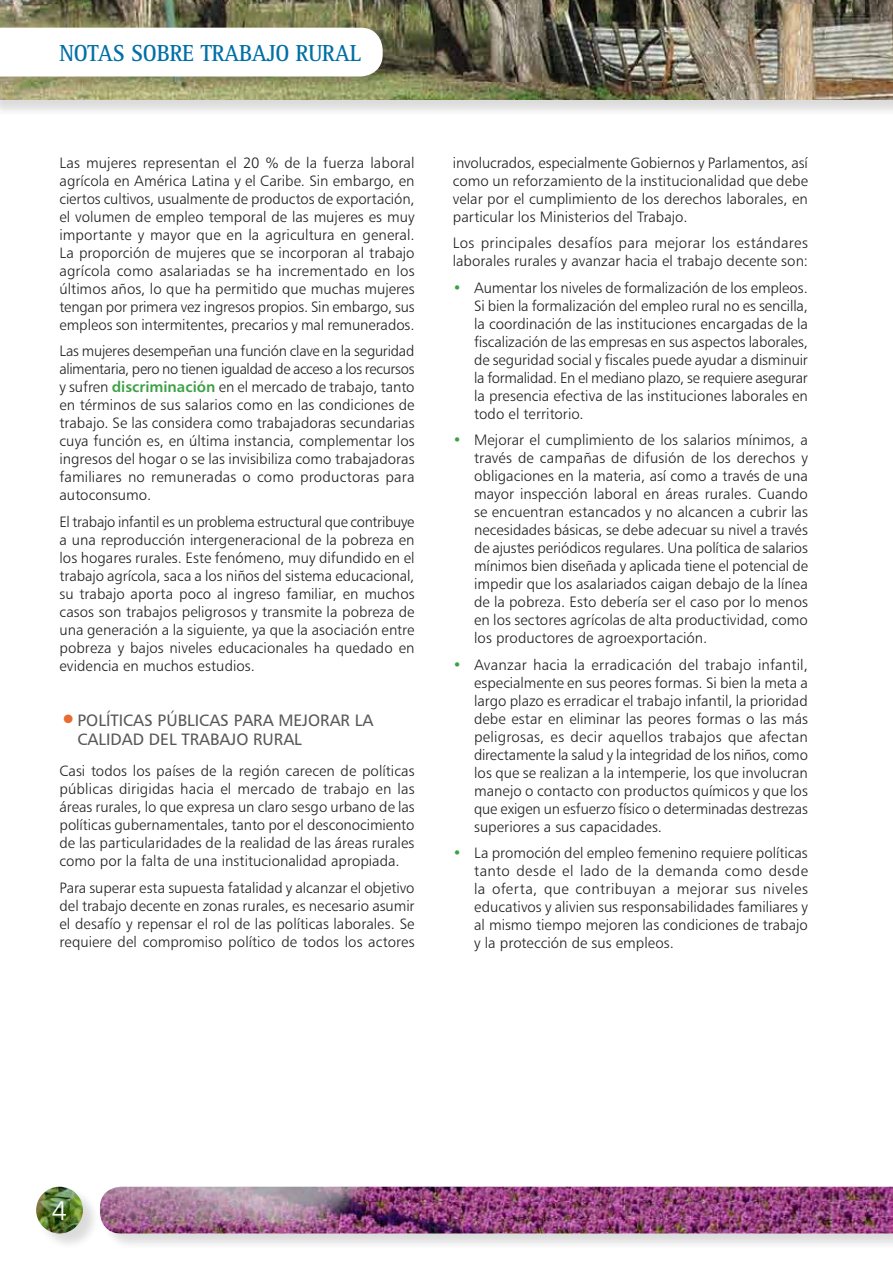
<style>
.page{position:relative;width:893px;height:1263px;background:#fff}
.page>*{position:absolute;margin:0;border:0;box-sizing:border-box;transform-origin:0 0}
.t1{font:300 27px "Humanist 777";color:#fff}
.t2{font:700 24px "Rotis Serif Std";letter-spacing:-.01em;color:#0070a6;scale:.9 1}
.t3{font:16.5px "Humanist 777";color:#58595b}
.t4{font:300 15px/18px "Humanist 777";color:#231f20;text-align:justify}
.s1{font-weight:700;color:#3da144}
.s2{font-weight:700;font-size:30px;color:#e86b31}
</style>
<div class="page">
<div style="left:0;top:0;width:893px;height:117px;background:#231f20;opacity:.16"></div>
<img style="left:0;top:0;width:893px;height:100px">
<div style="left:0;top:25px;width:397px;height:66px;background:#231f20;opacity:.15"></div>
<svg style="left:0;top:28px;width:383px;height:49px"></svg>
<div style="left:101px;top:1187px;width:792px;height:64px;background:#231f20;opacity:.16"></div>
<img style="left:100px;top:1187px;width:793px;height:46px">
<div style="left:37px;top:1188px;width:63px;height:63px;background:#231f20;opacity:.16"></div>
<img style="left:36px;top:1187px;width:47px;height:46px;border-radius:23px">
<h2 class="t2" style="left:60px;top:39px;width:337px">NOTAS SOBRE TRABAJO RURAL</h2>
<p class="t4" style="left:60px;top:153px;width:357px">Las mujeres representan el 20 % de la fuerza laboral agrícola en América Latina y el Caribe. Sin embargo, en ciertos cultivos, usualmente de productos de exportación, el volumen de empleo temporal de las mujeres es muy importante y mayor que en la agricultura en general.<br>La proporción de mujeres que se incorporan al trabajo agrícola como asalariadas se ha incrementado en los últimos años, lo que ha permitido que muchas mujeres tengan por primera vez ingresos propios. Sin embargo, sus empleos son intermitentes, precarios y mal remunerados.</p>
<p class="t4" style="left:60px;top:342px;width:357px">Las mujeres desempeñan una función clave en la seguridad alimentaria, pero no tienen igualdad de acceso a los recursos y sufren <span class="s1">discriminación</span> en el mercado de trabajo, tanto en términos de sus salarios como en las condiciones de trabajo. Se las considera como trabajadoras secundarias cuya función es, en última instancia, complementar los ingresos del hogar o se las invisibiliza como trabajadoras familiares no remuneradas o como productoras para autoconsumo.</p>
<p class="t4" style="left:60px;top:512px;width:357px">El trabajo infantil es un problema estructural que contribuye a una reproducción intergeneracional de la pobreza en los hogares rurales. Este fenómeno, muy difundido en el trabajo agrícola, saca a los niños del sistema educacional, su trabajo aporta poco al ingreso familiar, en muchos casos son trabajos peligrosos y transmite la pobreza de una generación a la siguiente, ya que la asociación entre pobreza y bajos niveles educacionales ha quedado en evidencia en muchos estudios.</p>
<p class="t3" style="left:60px;top:710px;width:36px"><span class="s2">•</span> POLÍTICAS</p>
<p class="t3" style="left:158px;top:710px;width:30px">PÚBLICAS</p>
<p class="t3" style="left:234px;top:710px;width:11px">PARA</p>
<p class="t3" style="left:278px;top:710px;width:35px">MEJORAR</p>
<p class="t3" style="left:355px;top:710px;width:10px">LA</p>
<p class="t3" style="left:78px;top:729px;width:9px">CALI</p>
<p class="t3" style="left:111px;top:729px;width:82px">DAD DEL TRABAJO</p>
<p class="t3" style="left:253px;top:729px;width:11px">RURAL</p>
<p class="t4" style="left:60px;top:762px;width:356px">Casi todos los países de la región carecen de políticas públicas dirigidas hacia el mercado de trabajo en las áreas rurales, lo que expresa un claro sesgo urbano de las políticas gubernamentales, tanto por el desconocimiento de las particularidades de la realidad de las áreas rurales como por la falta de una institucionalidad apropiada.</p>
<p class="t4" style="left:60px;top:878px;width:357px">Para superar esta supuesta fatalidad y alcanzar el objetivo del trabajo decente en zonas rurales, es necesario asumir el desafío y repensar el rol de las políticas laborales. Se requiere del compromiso político de todos los actores</p>
<p class="t4" style="left:453px;top:153px;width:357px">involucrados, especialmente Gobiernos y Parlamentos, así como un reforzamiento de la institucionalidad que debe velar por el cumplimiento de los derechos laborales, en particular los Ministerios del Trabajo.</p>
<p class="t4" style="left:453px;top:234px;width:357px">Los principales desafíos para mejorar los estándares laborales rurales y avanzar hacia el trabajo decente son:</p>
<p class="t4" style="left:474px;top:278px;width:335px;text-indent:-21px"><span class="s1">•</span> Aumentar los niveles de formalización de los empleos.<br>Si bien la formalización del empleo rural no es sencilla, la coordinación de las instituciones encargadas de la fiscalización de las empresas en sus aspectos laborales, de seguridad social y fiscales puede ayudar a disminuir la formalidad. En el mediano plazo, se requiere asegurar la presencia efectiva de las instituciones laborales en todo el territorio.</p>
<p class="t4" style="left:474px;top:431px;width:335px;text-indent:-21px"><span class="s1">•</span> Mejorar el cumplimiento de los salarios mínimos, a través de campañas de difusión de los derechos y obligaciones en la materia, así como a través de una mayor inspección laboral en áreas rurales. Cuando se encuentran estancados y no alcancen a cubrir las necesidades básicas, se debe adecuar su nivel a través de ajustes periódicos regulares. Una política de salarios mínimos bien diseñada y aplicada tiene el potencial de impedir que los asalariados caigan debajo de la línea de la pobreza. Esto debería ser el caso por lo menos en los sectores agrícolas de alta productividad, como los productores de agroexportación.</p>
<p class="t4" style="left:474px;top:655px;width:335px;text-indent:-21px"><span class="s1">•</span> Avanzar hacia la erradicación del trabajo infantil, especialmente en sus peores formas. Si bien la meta a largo plazo es erradicar el trabajo infantil, la prioridad debe estar en eliminar las peores formas o las más peligrosas, es decir aquellos trabajos que afectan directamente la salud y la integridad de los niños, como los que se realizan a la intemperie, los que involucran manejo o contacto con productos químicos y que los que exigen un esfuerzo físico o determinadas destrezas superiores a sus capacidades.</p>
<p class="t4" style="left:474px;top:844px;width:335px;text-indent:-21px"><span class="s1">•</span> La promoción del empleo femenino requiere políticas tanto desde el lado de la demanda como desde la oferta, que contribuyan a mejorar sus niveles educativos y alivien sus responsabilidades familiares y al mismo tiempo mejoren las condiciones de trabajo y la protección de sus empleos.</p>
<h1 class="t1" style="left:52px;top:1194px;width:17px">4</h1>
</div>
